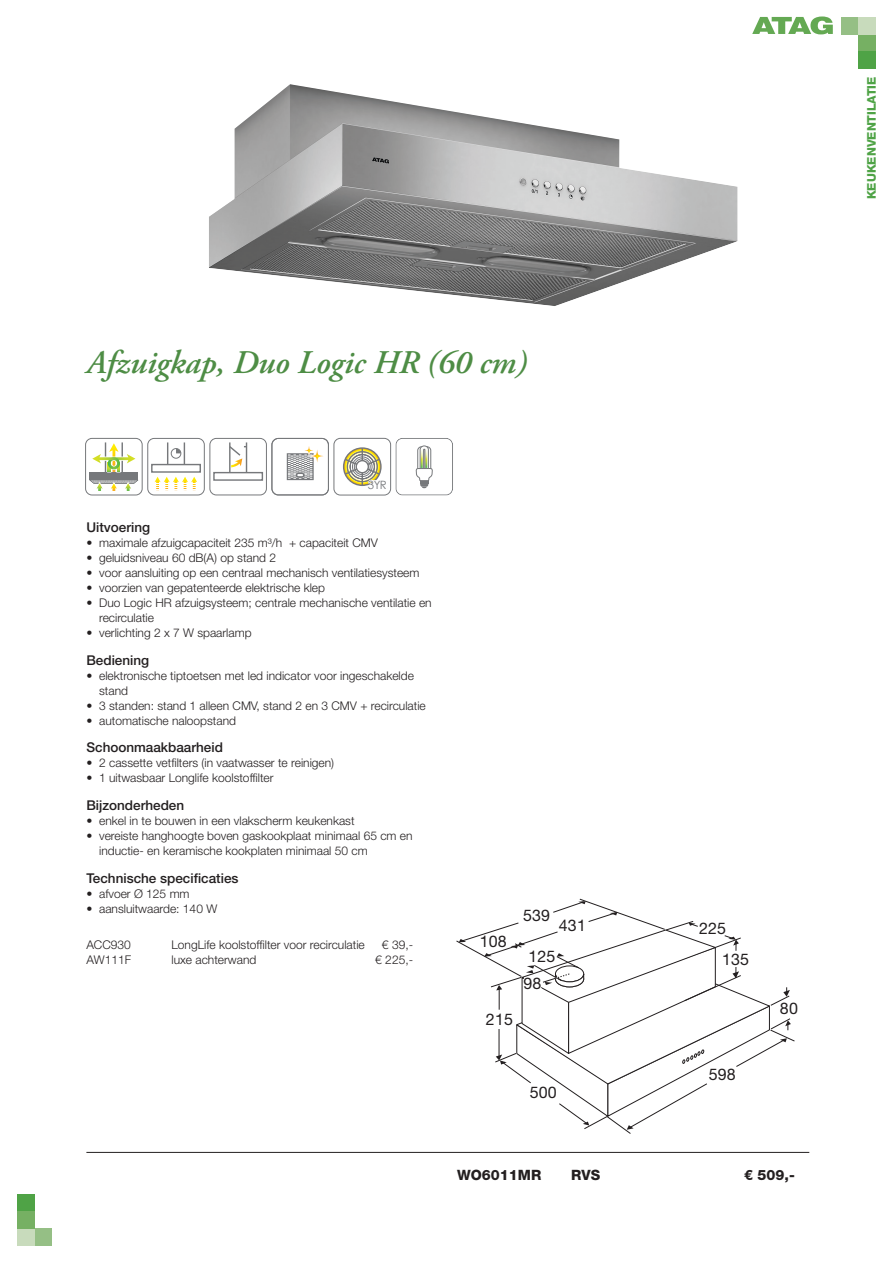
<style>
.page{position:relative;width:893px;height:1263px;background:#fff}
.page>*{position:absolute;margin:0;border:0;box-sizing:border-box;transform-origin:0 0}
.productnaam{font:italic 600 33px "Adobe Garamond Pro";color:#4e8d45}
.t1{font:16.05px/30.2px "Helvetica Neue";letter-spacing:.01em;color:#231f20}
.type_overzicht{font:800 14.25px "Helvetica Neue LT Std";color:#231f20}
.producttekst_tussenk{font:500 13.5px "Helvetica Neue LT Std";color:#231f20}
.accessoire_overzicht{font:300 12px/15px "Helvetica Neue LT Std";color:#231f20}
.t2{font:800 12px "Helvetica Neue LT Std";color:#4fa346}
.t3{font:11.4px "Century Gothic";color:#76787b}
</style>
<div class="page">
<div style="left:859px;top:34px;width:17px;height:17px;background:#76b063"></div>
<div style="left:842px;top:17px;width:17px;height:17px;background:#95bf85"></div>
<div style="left:859px;top:51px;width:17px;height:17px;background:#4fa346"></div>
<div style="left:859px;top:17px;width:17px;height:17px;background:#c8dbbc"></div>
<div style="left:17px;top:1195px;width:17px;height:17px;background:#4fa346"></div>
<div style="left:34px;top:1229px;width:17px;height:17px;background:#95bf85"></div>
<div style="left:17px;top:1229px;width:17px;height:17px;background:#c8dbbc"></div>
<div style="left:17px;top:1212px;width:17px;height:17px;background:#76b063"></div>
<svg style="left:752px;top:16px;width:81px;height:18px"></svg>
<div style="left:85px;top:438px;width:58px;height:57px;border:1px solid #76787b;border-radius:6px"></div>
<hr style="left:122px;top:442px;width:1px;height:31px;background:#76787b">
<hr style="left:105px;top:442px;width:1px;height:31px;background:#76787b">
<svg style="left:89px;top:443px;width:50px;height:48px"></svg>
<div style="left:147px;top:438px;width:58px;height:57px;border:1px solid #76787b;border-radius:6px"></div>
<div style="left:151px;top:464px;width:50px;height:9px;border:1px solid #76787b"></div>
<svg style="left:167px;top:442px;width:1px;height:23px"></svg>
<svg style="left:155px;top:477px;width:42px;height:12px"></svg>
<hr style="left:156px;top:487px;width:40px;height:1px;background:#fff">
<hr style="left:156px;top:485px;width:40px;height:1px;background:#fff">
<hr style="left:156px;top:483px;width:40px;height:1px;background:#fff">
<div style="left:171px;top:448px;width:10px;height:11px;border:1px solid #76787b;border-radius:50%"></div>
<svg style="left:176px;top:442px;width:9px;height:23px"></svg>
<div style="left:209px;top:438px;width:58px;height:57px;border:1px solid #76787b;border-radius:6px"></div>
<div style="left:213px;top:472px;width:50px;height:9px;border:1px solid #76787b"></div>
<hr style="left:246px;top:442px;width:1px;height:31px;background:#76787b">
<hr style="left:229px;top:442px;width:2px;height:31px;background:#76787b">
<svg style="left:229px;top:445px;width:17px;height:22px"></svg>
<div style="left:271px;top:438px;width:58px;height:57px;border:1px solid #76787b;border-radius:6px"></div>
<div style="left:287px;top:453px;width:27px;height:27px;border:1px solid #76787b"></div>
<svg style="left:288px;top:446px;width:35px;height:33px"></svg>
<svg style="left:344px;top:448px;width:36px;height:37px"></svg>
<svg style="left:345px;top:449px;width:34px;height:35px"></svg>
<svg style="left:346px;top:450px;width:32px;height:33px"></svg>
<svg style="left:347px;top:452px;width:30px;height:29px"></svg>
<div style="left:349px;top:453px;width:27px;height:27px;background:#fff8c9;border-radius:50%"></div>
<svg style="left:349px;top:453px;width:26px;height:27px"></svg>
<hr style="left:362px;top:448px;width:1px;height:37px;background:#76787b">
<div style="left:343px;top:447px;width:39px;height:39px;border:1px solid #76787b;border-radius:50%"></div>
<div style="left:347px;top:451px;width:30px;height:31px;border:1px solid #76787b;border-radius:50%"></div>
<div style="left:352px;top:456px;width:20px;height:21px;border:1px solid #76787b;border-radius:50%"></div>
<div style="left:347px;top:451px;width:31px;height:31px;border:1px solid #76787b;border-radius:50%"></div>
<div style="left:350px;top:454px;width:25px;height:25px;border:1px solid #76787b;border-radius:50%"></div>
<div style="left:333px;top:438px;width:58px;height:57px;border:1px solid #76787b;border-radius:6px"></div>
<svg style="left:343px;top:457px;width:39px;height:29px"></svg>
<svg style="left:395px;top:438px;width:58px;height:57px"></svg>
<img style="left:209px;top:84px;width:528px;height:222px">
<hr style="left:86px;top:1152px;width:723px;height:1px;background:#231f20">
<svg style="left:456px;top:899px;width:339px;height:235px"></svg>
<p class="productnaam" style="left:86px;top:343px;width:442px">Afzuigkap, Duo Logic HR (60 cm)</p>
<p class="t3" style="left:368px;top:477px;width:20px">3YR</p>
<p class="producttekst_tussenk" style="left:86px;top:519px;width:65px">Uitvoering</p>
<p class="accessoire_overzicht" style="left:86px;top:535px;width:293px">• maximale afzuigcapaciteit 235 m³/h + capaciteit CMV</p>
<p class="accessoire_overzicht" style="left:86px;top:550px;width:191px">• geluidsniveau 60 dB(A) op stand 2</p>
<p class="accessoire_overzicht" style="left:86px;top:565px;width:335px">• voor aansluiting op een centraal mechanisch ventilatiesysteem</p>
<p class="accessoire_overzicht" style="left:86px;top:580px;width:240px">• voorzien van gepatenteerde elektrische klep</p>
<p class="accessoire_overzicht" style="left:99px;top:595px;width:334px;text-indent:-13px">• Duo Logic HR afzuigsysteem; centrale mechanische ventilatie en recirculatie</p>
<p class="accessoire_overzicht" style="left:86px;top:625px;width:167px">• verlichting 2 x 7 W spaarlamp</p>
<p class="producttekst_tussenk" style="left:86px;top:652px;width:64px">Bediening</p>
<p class="accessoire_overzicht" style="left:99px;top:667px;width:316px;text-indent:-13px">• elektronische tiptoetsen met led indicator voor ingeschakelde stand</p>
<p class="accessoire_overzicht" style="left:86px;top:697px;width:341px">• 3 standen: stand 1 alleen CMV, stand 2 en 3 CMV + recirculatie</p>
<p class="accessoire_overzicht" style="left:86px;top:712px;width:151px">• automatische naloopstand</p>
<p class="producttekst_tussenk" style="left:86px;top:739px;width:138px">Schoonmaakbaarheid</p>
<p class="accessoire_overzicht" style="left:86px;top:755px;width:249px">• 2 cassette vetfilters (in vaatwasser te reinigen)</p>
<p class="accessoire_overzicht" style="left:86px;top:770px;width:189px">• 1 uitwasbaar Longlife koolstoffilter</p>
<p class="producttekst_tussenk" style="left:86px;top:797px;width:99px">Bijzonderheden</p>
<p class="accessoire_overzicht" style="left:86px;top:813px;width:270px">• enkel in te bouwen in een vlakscherm keukenkast</p>
<p class="accessoire_overzicht" style="left:99px;top:828px;width:315px;text-indent:-13px">• vereiste hanghoogte boven gaskookplaat minimaal 65 cm en inductie- en keramische kookplaten minimaal 50 cm</p>
<p class="producttekst_tussenk" style="left:86px;top:870px;width:154px">Technische specificaties</p>
<p class="accessoire_overzicht" style="left:86px;top:886px;width:105px">• afvoer Ø 125 mm</p>
<p class="accessoire_overzicht" style="left:86px;top:901px;width:132px">• aansluitwaarde: 140 W</p>
<p class="accessoire_overzicht" style="left:86px;top:937px;width:46px">ACC930</p>
<p class="accessoire_overzicht" style="left:171px;top:937px;width:195px">LongLife koolstoffilter voor recirculatie</p>
<p class="accessoire_overzicht" style="left:382px;top:937px;width:33px">€ 39,-</p>
<p class="accessoire_overzicht" style="left:86px;top:952px;width:46px">AW111F</p>
<p class="accessoire_overzicht" style="left:171px;top:952px;width:86px">luxe achterwand</p>
<p class="accessoire_overzicht" style="left:375px;top:952px;width:39px">€ 225,-</p>
<p class="t1" style="left:480px;top:926px;width:29px">108</p>
<p class="t1" style="left:486px;top:1004px;width:29px">215</p>
<p class="t1" style="left:523px;top:900px;width:29px">539</p>
<p class="t1" style="left:559px;top:910px;width:29px">431</p>
<p class="t1" style="left:523px;top:943px;width:33px;line-height:27.2px;text-indent:5px">125<br>98</p>
<p class="t1" style="left:530px;top:1077px;width:29px">500</p>
<p class="t1" style="left:722px;top:913px;width:29px;text-indent:-23px">225<br>135</p>
<p class="t1" style="left:709px;top:1059px;width:29px">598</p>
<p class="t1" style="left:780px;top:993px;width:19px">80</p>
<p class="type_overzicht" style="left:457px;top:1166px;width:86px">WO6011MR</p>
<p class="type_overzicht" style="left:571px;top:1166px;width:31px">RVS</p>
<p class="type_overzicht" style="left:744px;top:1166px;width:52px">€ 509,-</p>
<p class="t2" style="left:864px;top:199px;width:124px;rotate:-90deg">KEUKENVENTILATIE</p>
</div>
